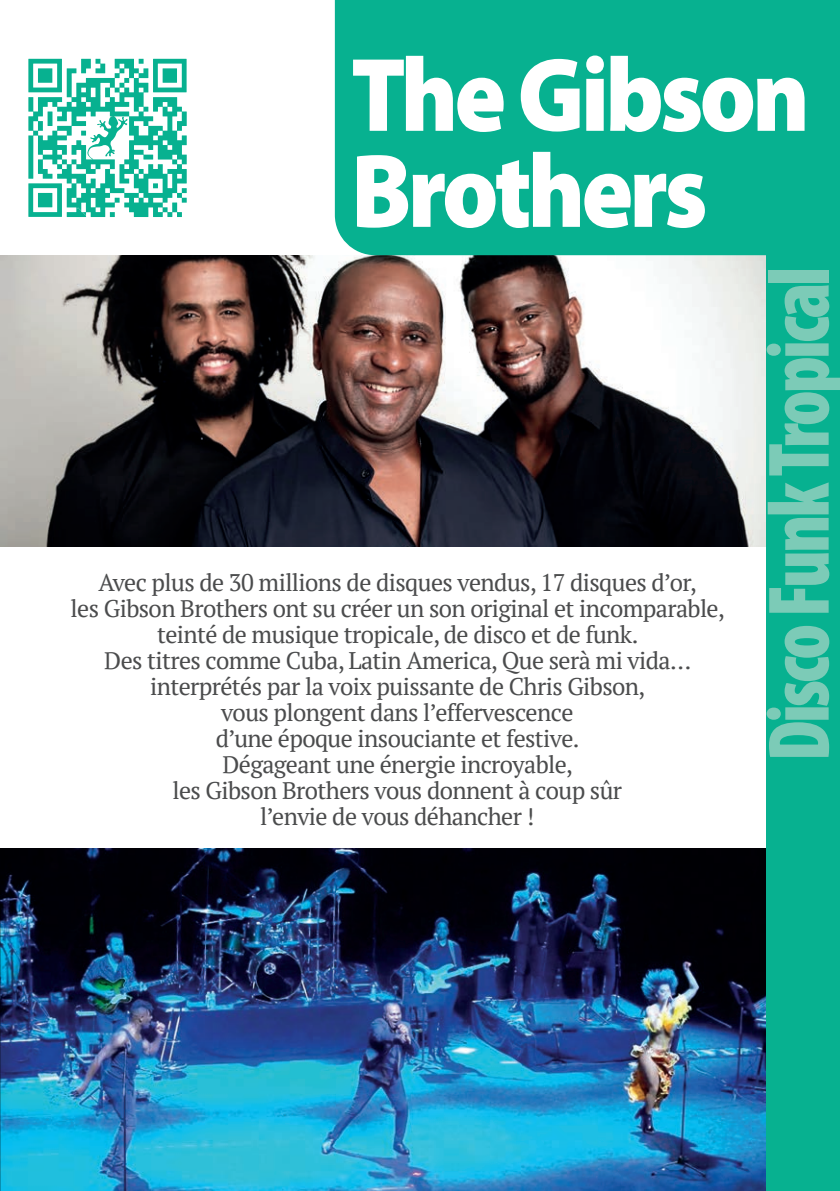
<style>
.page{position:relative;width:840px;height:1191px;background:#fff}
.page>*{position:absolute;margin:0;border:0;box-sizing:border-box;transform-origin:0 0}
.t1{font:900 105.6px/96px "Myriad Pro";letter-spacing:-.04em;color:#fff;scale:.91 1}
.t2{font:900 condensed 88px "Myriad Pro";letter-spacing:-.04em;color:#7ccbb7;scale:.91 1}
.t3{font:24px/26px "PT Serif";letter-spacing:-.025em;color:#4b4c4d;text-align:center}
</style>
<div class="page">
<img style="left:1px;top:848px;width:764px;height:343px">
<img style="left:0;top:848px;width:1px;height:343px">
<img style="left:0;top:255px;width:765px;height:292px">
<div style="left:765px;top:255px;width:74px;height:936px;background:#07b190"></div>
<div style="left:334px;top:0;width:505px;height:255px;background:#07b190"></div>
<svg style="left:28px;top:59px;width:159px;height:158px"></svg>
<h1 class="t1" style="left:351px;top:43px;width:505px">The Gibson<br>Brothers</h1>
<p class="t3" style="left:71px;top:569px;width:655px">Avec plus de 30 millions de disques vendus, 17 disques d’or,<br>les Gibson Brothers ont su créer un son original et incomparable, teinté de musique tropicale, de disco et de funk.<br>Des titres comme Cuba, Latin America, Que serà mi vida… interprétés par la voix puissante de Chris Gibson,<br>vous plongent dans l’effervescence<br>d’une époque insouciante et festive.<br>Dégageant une énergie incroyable,<br>les Gibson Brothers vous donnent à coup sûr<br>l’envie de vous déhancher !</p>
<h2 class="t2" style="left:742px;top:761px;width:545px;rotate:-90deg">Disco Funk Tropical</h2>
</div>
